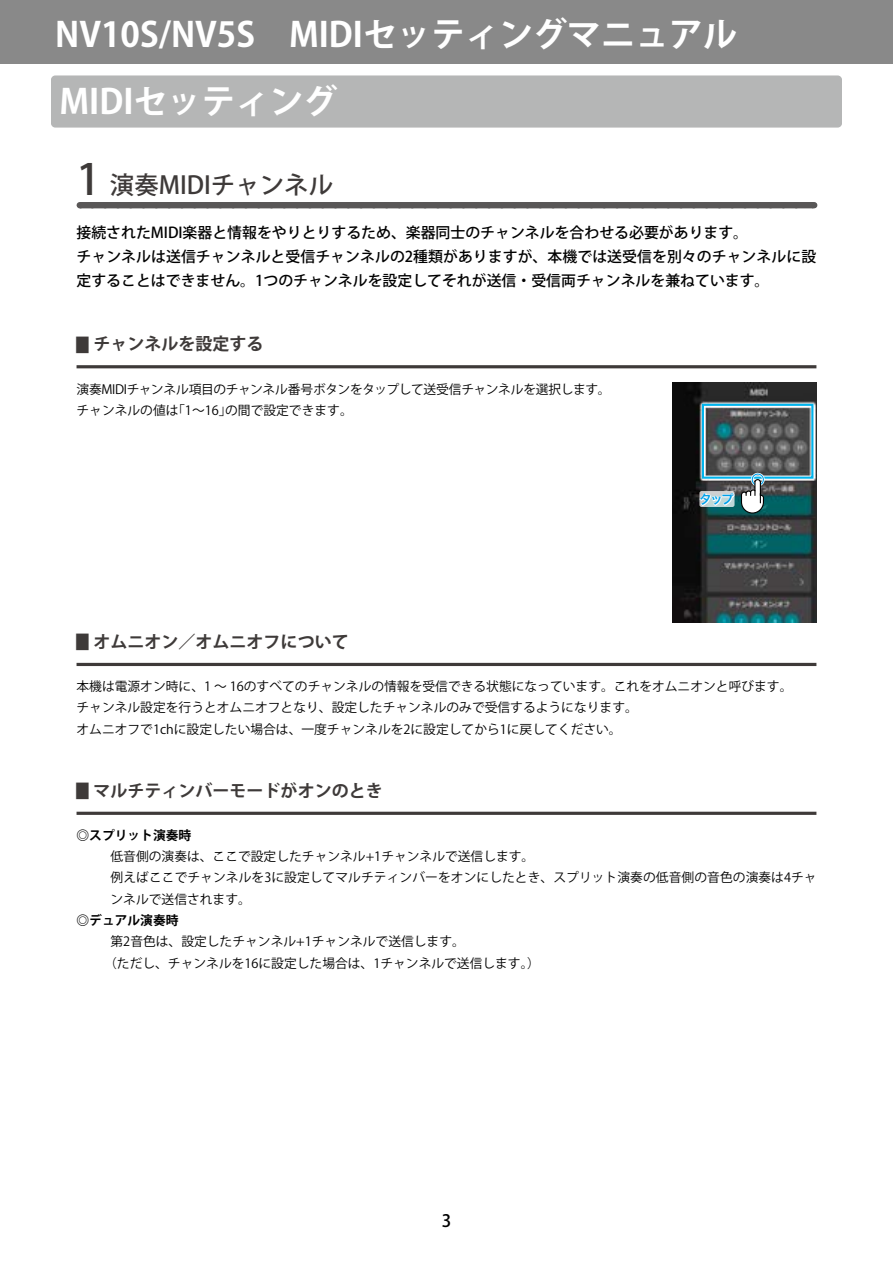
<style>
.page{position:relative;width:893px;height:1263px;background:#fff}
.page>*{position:absolute;margin:0;border:0;box-sizing:border-box;transform-origin:0 0}
.t1{font:700 34.05px "Koz Go Pro";color:#fff}
.t2{font:500 24.45px "Koz Go Pro";color:#3e3a39}
.t3{font:700 21.3px "Koz Go Pro";color:#fff}
.t4{font:700 16.95px "Koz Go Pro";color:#3e3a39}
.t5{font:500 16.95px "Koz Go Pro";color:#000}
.t6{font:500 14.85px/23.9px "Koz Go Pro";color:#000}
.t7{font:12.75px/21.3px "Koz Go Pro";color:#000}
.t8{font:12.75px/20.7px "Koz Go Pro";letter-spacing:-.02em;color:#000}
.t9{font:700 12.75px "Koz Go Pro";color:#000}
.t10{font:12.75px "Hira Kaku Pro N W6";color:#00a0e9}
.s1{font-size:42.6px}
.s2{font-family:"Arial";font-size:13.65px}
</style>
<div class="page">
<div style="left:51px;top:77px;width:791px;height:51px;background:#b5b6b6;border-radius:4px"></div>
<div style="left:0;top:0;width:893px;height:64px;background:#898989"></div>
<div style="left:80px;top:202px;width:733px;height:6px;background:#595757"></div>
<hr style="left:77px;top:365px;width:739px;height:3px;background:#3e3a39">
<hr style="left:77px;top:663px;width:739px;height:3px;background:#3e3a39">
<hr style="left:77px;top:812px;width:739px;height:3px;background:#3e3a39">
<img style="left:672px;top:382px;width:144px;height:240px">
<svg style="left:700px;top:401px;width:117px;height:80px;background:#606565"></svg>
<div style="left:702px;top:404px;width:111px;height:75px;border:2px solid #00b4ed"></div>
<svg style="left:699px;top:491px;width:35px;height:16px"></svg>
<svg style="left:741px;top:473px;width:24px;height:41px"></svg>
<svg style="left:699px;top:492px;width:36px;height:15px"></svg>
<div style="left:51px;top:75px;width:791px;height:51px;background:#b5b6b6;border-radius:4px"></div>
<h1 class="t1" style="left:55px;top:13px;width:683px">NV10S/NV5S　MIDIセッティングマニュアル</h1>
<h1 class="t1" style="left:60px;top:79px;width:280px">MIDIセッティング</h1>
<h3 class="t3" style="left:60px;top:89px;width:175px">MIDIセッティング</h3>
<h2 class="t2" style="left:77px;top:170px;width:258px"><span class="s1">1</span> 演奏MIDIチャンネル</h2>
<p class="t6" style="left:77px;top:222px;width:741px">接続されたMIDI楽器と情報をやりとりするため、楽器同士のチャンネルを合わせる必要があります。<br>チャンネルは送信チャンネルと受信チャンネルの2種類がありますが、本機では送受信を別々のチャンネルに設定することはできません。1つのチャンネルを設定してそれが送信・受信両チャンネルを兼ねています。</p>
<h3 class="t4" style="left:77px;top:333px;width:189px"><span class="s2">█</span> チャンネルを設定する</h3>
<p class="t8" style="left:76px;top:379px;width:536px">演奏MIDIチャンネル項目のチャンネル番号ボタンをタップして送受信チャンネルを選択します。チャンネルの値は「1～16」の間で設定できます。</p>
<p class="t10" style="left:699px;top:488px;width:36px">タップ</p>
<h3 class="t4" style="left:77px;top:631px;width:274px"><span class="s2">█</span> オムニオン／オムニオフについて</h3>
<p class="t7" style="left:77px;top:676px;width:717px">本機は電源オン時に、1 ～ 16のすべてのチャンネルの情報を受信できる状態になっています。これをオムニオンと呼びます。チャンネル設定を行うとオムニオフとなり、設定したチャンネルのみで受信するようになります。<br>オムニオフで1chに設定したい場合は、一度チャンネルを2に設定してから1に戻してください。</p>
<h3 class="t4" style="left:77px;top:780px;width:308px"><span class="s2">█</span> マルチティンバーモードがオンのとき</h3>
<p class="t9" style="left:77px;top:827px;width:116px">◎スプリット演奏時</p>
<p class="t7" style="left:111px;top:846px;width:708px">低音側の演奏は、ここで設定したチャンネル+1チャンネルで送信します。<br>例えばここでチャンネルを3に設定してマルチティンバーをオンにしたとき、スプリット演奏の低音側の音色の演奏は4チャンネルで送信されます。</p>
<p class="t9" style="left:77px;top:912px;width:104px">◎デュアル演奏時</p>
<p class="t7" style="left:104px;top:931px;width:437px;text-indent:6px">第2音色は、設定したチャンネル+1チャンネルで送信します。<br>（ただし、チャンネルを16に設定した場合は、1チャンネルで送信します。）</p>
<h3 class="t5" style="left:442px;top:1210px;width:11px">3</h3>
</div>
